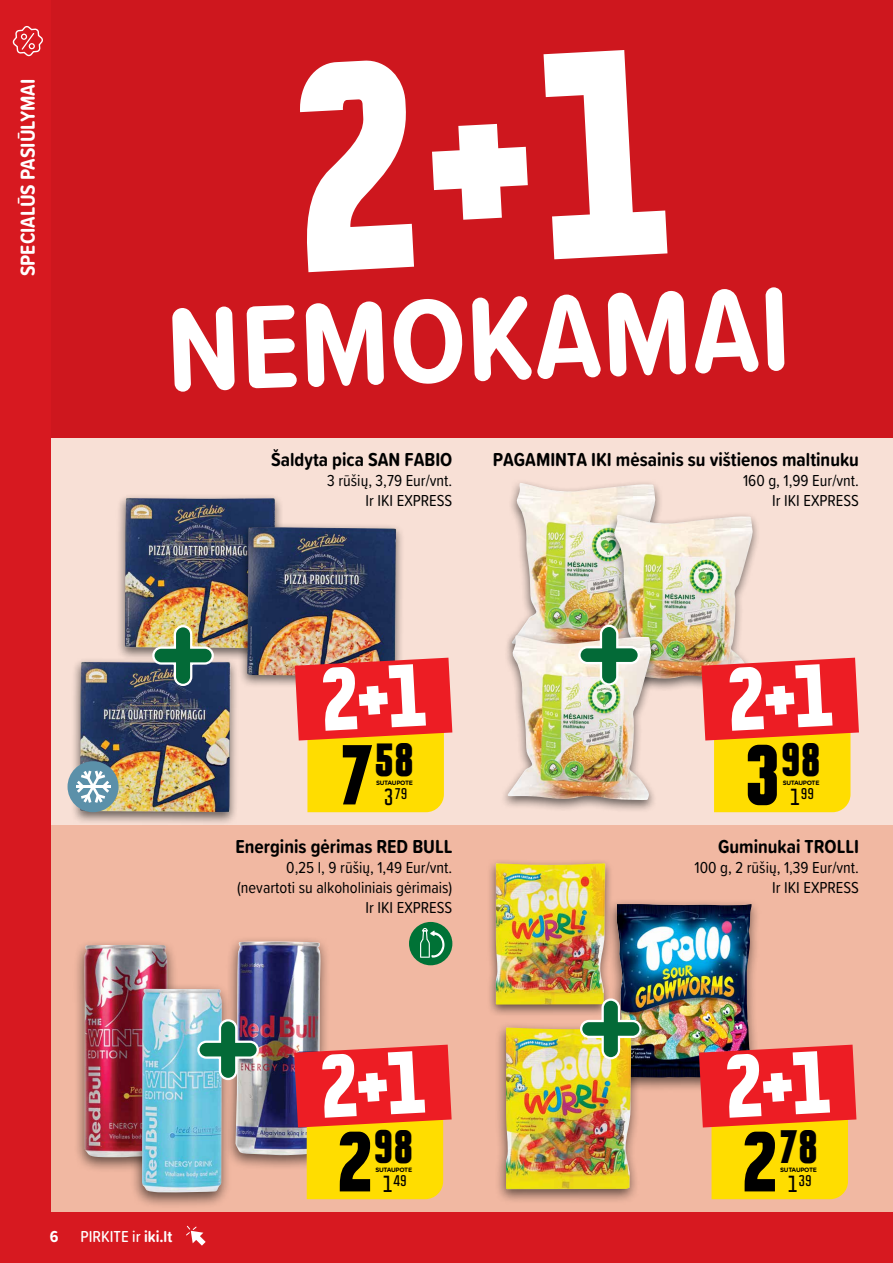
<style>
.page{position:relative;width:893px;height:1263px;background:#d71920}
.page>*{position:absolute;margin:0;border:0;box-sizing:border-box;transform-origin:0 0}
.t1{font:700 122.85px "Proxima Soft Cond";color:#fff}
.t2{font:900 condensed 42.6px "Politica";color:#000}
.t3{font:700 21px "Proxima Soft Cond";color:#fff}
.t4{font:700 19.5px "Proxima Soft Cond";color:#000}
.t5{font:16.5px/19.8px "Proxima Soft Cond";color:#000;text-align:right}
.t6{font:500 16.5px "Proxima Soft Cond";color:#fff}
.t7{font:700 16.5px "Proxima Soft Cond";color:#fff}
.t8{font:700 condensed 14.1px "Politica";color:#000;scale:1.04 1}
.t9{font:700 6.3px "Gotham Rounded";letter-spacing:-.05em;color:#000}
.s1{font-size:77.1px}
.s2{font-size:21.3px}
.s3{font-weight:700}
</style>
<div class="page">
<div style="left:51px;top:0;width:842px;height:1212px;background:#f1b8a2"></div>
<svg style="left:186px;top:1225px;width:20px;height:20px"></svg>
<svg style="left:12px;top:26px;width:31px;height:30px"></svg>
<div style="left:51px;top:438px;width:842px;height:387px;background:#f8e0d6"></div>
<div style="left:51px;top:0;width:842px;height:438px;background:#ce171e"></div>
<div style="left:486px;top:859px;width:128px;height:158px;background:#000;opacity:.58"></div>
<img style="left:496px;top:863px;width:109px;height:141px">
<div style="left:606px;top:898px;width:155px;height:195px;background:#000;opacity:.58"></div>
<img style="left:617px;top:904px;width:135px;height:173px">
<div style="left:495px;top:1022px;width:146px;height:182px;background:#000;opacity:.58"></div>
<img style="left:506px;top:1027px;width:125px;height:162px">
<img style="left:579px;top:997px;width:64px;height:63px">
<div style="left:72px;top:939px;width:106px;height:234px;background:#000;opacity:.58"></div>
<img style="left:84px;top:945px;width:84px;height:212px">
<div style="left:224px;top:936px;width:107px;height:235px;background:#000;opacity:.58"></div>
<img style="left:236px;top:941px;width:85px;height:214px">
<div style="left:130px;top:983px;width:103px;height:226px;background:#000;opacity:.58"></div>
<img style="left:142px;top:989px;width:80px;height:204px">
<div style="left:409px;top:922px;width:43px;height:43px;background:#007236;border-radius:50%"></div>
<svg style="left:420px;top:928px;width:24px;height:30px"></svg>
<img style="left:196px;top:1018px;width:64px;height:63px">
<img style="left:512px;top:483px;width:143px;height:148px">
<div style="left:600px;top:510px;width:161px;height:183px;background:#000;opacity:.58"></div>
<img style="left:608px;top:515px;width:145px;height:165px">
<div style="left:499px;top:631px;width:161px;height:182px;background:#000;opacity:.58"></div>
<img style="left:508px;top:635px;width:143px;height:165px">
<img style="left:577px;top:623px;width:64px;height:64px">
<div style="left:115px;top:493px;width:168px;height:168px;background:#000;opacity:.58"></div>
<img style="left:125px;top:498px;width:150px;height:150px">
<div style="left:238px;top:522px;width:167px;height:167px;background:#000;opacity:.58"></div>
<img style="left:247px;top:527px;width:149px;height:149px">
<div style="left:71px;top:657px;width:168px;height:168px;background:#000;opacity:.58"></div>
<img style="left:80px;top:662px;width:150px;height:150px">
<div style="left:68px;top:761px;width:51px;height:51px;background:#5b90a9;border-radius:50%"></div>
<hr style="left:76px;top:785px;width:34px;height:3px;background:#fff">
<svg style="left:77px;top:771px;width:32px;height:32px"></svg>
<img style="left:151px;top:624px;width:64px;height:63px">
<svg style="left:699px;top:1045px;width:157px;height:154px;background:#f38125"></svg>
<svg style="left:294px;top:1045px;width:158px;height:154px;background:#f18026"></svg>
<svg style="left:701px;top:658px;width:158px;height:154px;background:#f5862b"></svg>
<svg style="left:295px;top:658px;width:157px;height:154px;background:#f48429"></svg>
<p class="t3" style="left:12px;top:276px;width:199px;rotate:-90deg">SPECIALŪS PASIŪLYMAI</p>
<h1 class="t1" style="left:163px;top:259px;width:626px;rotate:-2deg">NEMOKAMAI</h1>
<p class="t4" style="left:271px;top:445px;width:183px">Šaldyta pica SAN FABIO</p>
<p class="t5" style="left:327px;top:470px;width:127px">3 rūšių, 3,79 Eur/vnt.<br>Ir IKI EXPRESS</p>
<p class="t4" style="left:493px;top:445px;width:368px">PAGAMINTA IKI mėsainis su vištienos maltinuku</p>
<p class="t5" style="left:743px;top:470px;width:117px">160 g, 1,99 Eur/vnt.<br>Ir IKI EXPRESS</p>
<h2 class="t2" style="left:338px;top:726px;width:78px"><span class="s1">7</span>58</h2>
<p class="t9" style="left:376px;top:778px;width:38px">SUTAUPOTE</p>
<p class="t8" style="left:384px;top:783px;width:24px"><span class="s2">3</span>79</p>
<p class="t4" style="left:235px;top:832px;width:218px">Energinis gėrimas RED BULL</p>
<p class="t5" style="left:237px;top:857px;width:217px">0,25 l, 9 rūšių, 1,49 Eur/vnt. (nevartoti su alkoholiniais gėrimais)<br>Ir IKI EXPRESS</p>
<p class="t7" style="left:50px;top:1224px;width:10px">6</p>
<p class="t6" style="left:81px;top:1224px;width:93px">PIRKITE ir <span class="s3">iki.lt</span></p>
<h2 class="t2" style="left:337px;top:1113px;width:78px"><span class="s1">2</span>98</h2>
<p class="t9" style="left:375px;top:1165px;width:38px">SUTAUPOTE</p>
<p class="t8" style="left:383px;top:1170px;width:24px"><span class="s2">1</span>49</p>
<h2 class="t2" style="left:744px;top:726px;width:78px"><span class="s1">3</span>98</h2>
<p class="t9" style="left:783px;top:778px;width:38px">SUTAUPOTE</p>
<p class="t8" style="left:790px;top:783px;width:24px"><span class="s2">1</span>99</p>
<p class="t4" style="left:718px;top:832px;width:142px">Guminukai TROLLI</p>
<p class="t5" style="left:695px;top:857px;width:166px">100 g, 2 rūšių, 1,39 Eur/vnt.<br>Ir IKI EXPRESS</p>
<h2 class="t2" style="left:742px;top:1113px;width:78px"><span class="s1">2</span>78</h2>
<p class="t9" style="left:780px;top:1165px;width:38px">SUTAUPOTE</p>
<p class="t8" style="left:788px;top:1170px;width:24px"><span class="s2">1</span>39</p>
</div>
